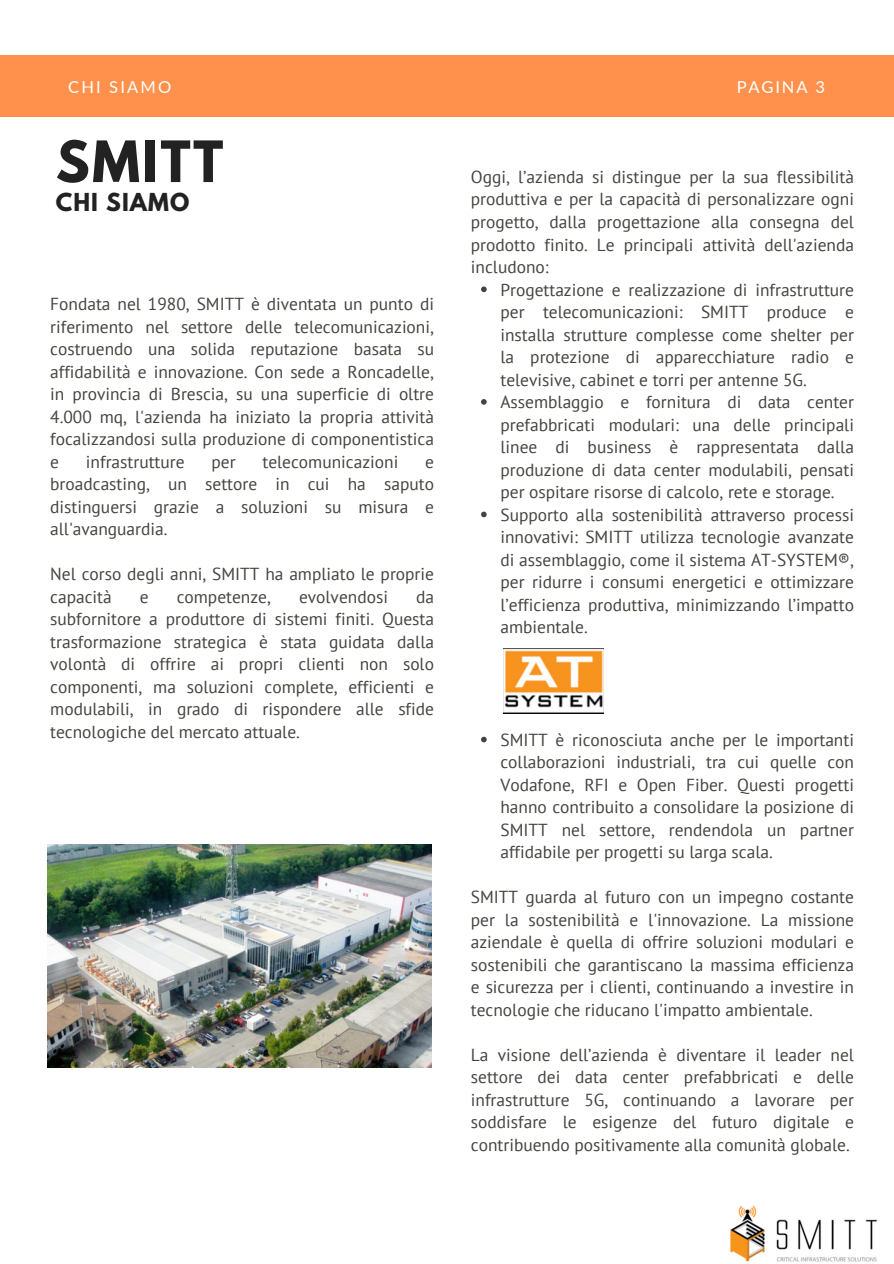
<style>
.page{position:relative;width:894px;height:1264px;background:#fff}
.page>*{position:absolute;margin:0;border:0;box-sizing:border-box;transform-origin:0 0}
.t1{font:700 50.4px "League Spartan";letter-spacing:.05em;color:#222}
.t2{font:700 21.9px "League Spartan";letter-spacing:.05em;color:#222}
.t3{font:17.4px/22.5px "PT Sans";color:#43443e;text-align:justify}
.t4{font:16.5px "Lato";letter-spacing:.13em;color:#fff}
</style>
<div class="page">
<div style="left:0;top:55px;width:893px;height:61px;background:#ff914d"></div>
<img style="left:730px;top:1205px;width:147px;height:57px">
<img style="left:48px;top:844px;width:383px;height:223px">
<svg style="left:481px;top:286px;width:5px;height:6px"></svg>
<svg style="left:481px;top:399px;width:5px;height:6px"></svg>
<svg style="left:481px;top:511px;width:5px;height:6px"></svg>
<svg style="left:481px;top:736px;width:5px;height:6px"></svg>
<img style="left:504px;top:648px;width:99px;height:65px">
<p class="t4" style="left:68px;top:77px;width:105px">CHI SIAMO</p>
<p class="t4" style="left:736px;top:76px;width:90px">PAGINA 3</p>
<p class="t1" style="left:56px;top:137px;width:169px">SMITT</p>
<p class="t2" style="left:56px;top:192px;width:135px">CHI SIAMO</p>
<p class="t3" style="left:50px;top:292px;width:385px">Fondata nel 1980, SMITT è diventata un punto di riferimento nel settore delle telecomunicazioni, costruendo una solida reputazione basata su affidabilità e innovazione. Con sede a Roncadelle, in provincia di Brescia, su una superficie di oltre 4.000 mq, l'azienda ha iniziato la propria attività focalizzandosi sulla produzione di componentistica e</p>
<p class="t3" style="left:86px;top:450px;width:100px">infrastrutture</p>
<p class="t3" style="left:211px;top:450px;width:26px">per</p>
<p class="t3" style="left:262px;top:450px;width:137px">telecomunicazioni</p>
<p class="t3" style="left:50px;top:450px;width:385px;text-indent:375px">e broadcasting, un settore in cui ha saputo distinguersi grazie a soluzioni su misura e all'avanguardia.</p>
<p class="t3" style="left:50px;top:562px;width:385px">Nel corso degli anni, SMITT ha ampliato le proprie capacità</p>
<p class="t3" style="left:140px;top:585px;width:10px">e</p>
<p class="t3" style="left:177px;top:585px;width:96px">competenze,</p>
<p class="t3" style="left:299px;top:585px;width:90px">evolvendosi</p>
<p class="t3" style="left:50px;top:585px;width:385px;text-indent:366px">da subfornitore a produttore di sistemi finiti. Questa trasformazione strategica è stata guidata dalla volontà di offrire ai propri clienti non solo componenti, ma soluzioni complete, efficienti e modulabili, in grado di rispondere alle sfide tecnologiche del mercato attuale.</p>
<p class="t3" style="left:471px;top:165px;width:384px">Oggi, l’azienda si distingue per la sua flessibilità produttiva e per la capacità di personalizzare ogni progetto, dalla progettazione alla consegna del prodotto finito. Le principali attività dell'azienda includono:</p>
<h2 class="t3" style="left:500px;top:278px;width:355px">Progettazione e realizzazione di infrastrutture per telecomunicazioni: SMITT produce e installa strutture complesse come shelter per la protezione di apparecchiature radio e televisive, cabinet e torri per antenne 5G.</h2>
<h2 class="t3" style="left:500px;top:390px;width:355px">Assemblaggio e fornitura di data center prefabbricati modulari: una delle principali linee di business è rappresentata dalla produzione di data center modulabili, pensati per ospitare risorse di calcolo, rete e storage.</h2>
<h1 class="t3" style="left:500px;top:503px;width:355px">Supporto alla sostenibilità attraverso processi innovativi: SMITT utilizza tecnologie avanzate di assemblaggio, come il sistema AT-SYSTEM®, per ridurre i consumi energetici e ottimizzare l’efficienza produttiva, minimizzando l’impatto ambientale.</h1>
<p class="t3" style="left:500px;top:728px;width:355px">SMITT è riconosciuta anche per le importanti collaborazioni industriali, tra cui quelle con Vodafone, RFI e Open Fiber. Questi progetti hanno contribuito a consolidare la posizione di SMITT nel settore, rendendola un partner affidabile per progetti su larga scala.</p>
<p class="t3" style="left:471px;top:885px;width:384px">SMITT guarda al futuro con un impegno costante per la sostenibilità e l'innovazione. La missione aziendale è quella di offrire soluzioni modulari e sostenibili che garantiscano la massima efficienza e sicurezza per i clienti, continuando a investire in tecnologie che riducano l'impatto ambientale.</p>
<p class="t3" style="left:471px;top:1043px;width:384px">La visione dell’azienda è diventare il leader nel settore dei data center prefabbricati e delle infrastrutture 5G, continuando a lavorare per soddisfare le esigenze del futuro digitale e contribuendo positivamente alla comunità globale.</p>
</div>
